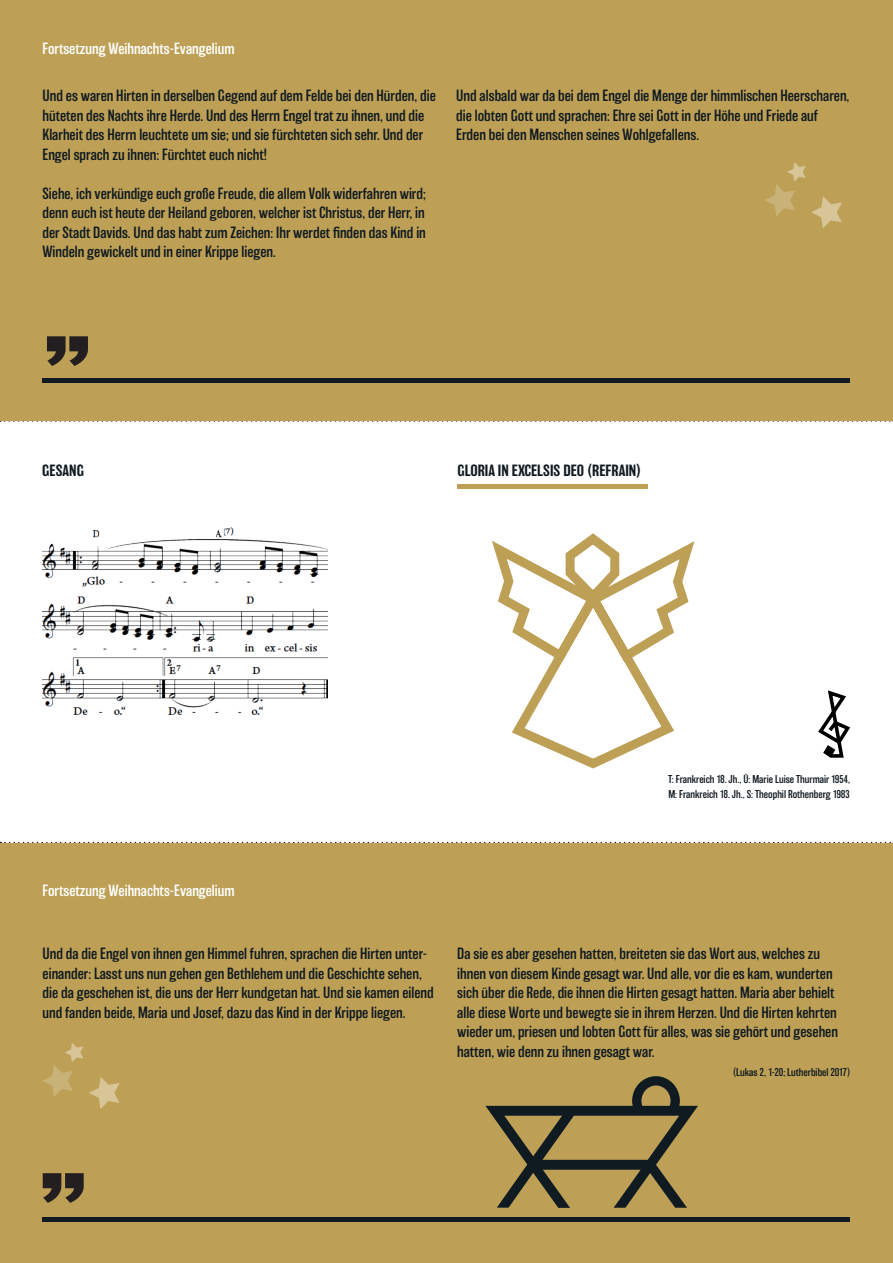
<style>
.page{position:relative;width:893px;height:1263px;background:#fff}
.page>*{position:absolute;margin:0;border:0;box-sizing:border-box;transform-origin:0 0}
.t1{font:900 99px "Balboa";color:#231f20}
.t2{font:300 15px/19.5px "Balboa";color:#101a21}
.t3{font:300 15px "Balboa";color:#fff}
.t4{font:500 15px "Balboa";color:#101a21}
.t5{font:300 10.5px/15px "Balboa";color:#101a21}
</style>
<div class="page">
<svg style="left:0;top:421px;width:893px;height:1px"></svg>
<svg style="left:0;top:842px;width:893px;height:1px"></svg>
<div style="left:0;top:843px;width:893px;height:420px;background:#bda056"></div>
<svg style="left:485px;top:1076px;width:213px;height:132px"></svg>
<div style="left:0;top:0;width:893px;height:421px;background:#bda056"></div>
<div style="left:43px;top:378px;width:807px;height:5px;background:#101a21"></div>
<hr style="left:43px;top:1217px;width:807px;height:4px;background:#101a21">
<svg style="left:43px;top:1043px;width:77px;height:66px"></svg>
<img style="left:42px;top:527px;width:285px;height:188px">
<hr style="left:457px;top:485px;width:191px;height:4px;background:#bda056">
<svg style="left:818px;top:690px;width:33px;height:68px"></svg>
<svg style="left:492px;top:533px;width:203px;height:236px"></svg>
<svg style="left:765px;top:162px;width:77px;height:66px"></svg>
<p class="t3" style="left:43px;top:41px;width:193px">Fortsetzung Weihnachts-Evangelium</p>
<p class="t2" style="left:43px;top:86px;width:395px">Und es waren Hirten in derselben Gegend auf dem Felde bei den Hürden, die hüteten des Nachts ihre Herde. Und des Herrn Engel trat zu ihnen, und die Klarheit des Herrn leuchtete um sie; und sie fürchteten sich sehr. Und der Engel sprach zu ihnen: Fürchtet euch nicht!</p>
<p class="t2" style="left:43px;top:183px;width:385px;text-align:justify">Siehe, ich verkündige euch große Freude, die allem Volk widerfahren wird; denn euch ist heute der Heiland geboren, welcher ist Christus, der Herr, in der Stadt Davids. Und das habt zum Zeichen: Ihr werdet finden das Kind in Windeln gewickelt und in einer Krippe liegen.</p>
<p class="t2" style="left:456px;top:86px;width:395px">Und alsbald war da bei dem Engel die Menge der himmlischen Heerscharen, die lobten Gott und sprachen: Ehre sei Gott in der Höhe und Friede auf<br>Erden bei den Menschen seines Wohlgefallens.</p>
<h1 class="t1" style="left:43px;top:259px;width:50px">„</h1>
<p class="t4" style="left:42px;top:462px;width:43px">GESANG</p>
<p class="t4" style="left:457px;top:462px;width:185px">GLORIA IN EXCELSIS DEO (REFRAIN)</p>
<p class="t3" style="left:43px;top:883px;width:193px">Fortsetzung Weihnachts-Evangelium</p>
<p class="t5" style="left:668px;top:772px;width:183px">T: Frankreich 18. Jh., Ü: Marie Luise Thurmair 1954,<br>M: Frankreich 18. Jh., S: Theophil Rothenberg 1983</p>
<p class="t2" style="left:43px;top:944px;width:393px">Und da die Engel von ihnen gen Himmel fuhren, sprachen die Hirten unter&shy;einander: Lasst uns nun gehen gen Bethlehem und die Geschichte sehen, die da geschehen ist, die uns der Herr kundgetan hat. Und sie kamen eilend und fanden beide, Maria und Josef, dazu das Kind in der Krippe liegen.</p>
<p class="t2" style="left:457px;top:944px;width:382px">Da sie es aber gesehen hatten, breiteten sie das Wort aus, welches zu ihnen von diesem Kinde gesagt war. Und alle, vor die es kam, wunderten sich über die Rede, die ihnen die Hirten gesagt hatten. Maria aber behielt alle diese Worte und bewegte sie in ihrem Herzen. Und die Hirten kehrten wieder um, priesen und lobten Gott für alles, was sie gehört und gesehen hatten, wie denn zu ihnen gesagt war.</p>
<p class="t5" style="left:733px;top:1065px;width:119px">(Lukas 2, 1-20; Lutherbibel 2017)</p>
<h1 class="t1" style="left:38px;top:1096px;width:50px">„</h1>
</div>
